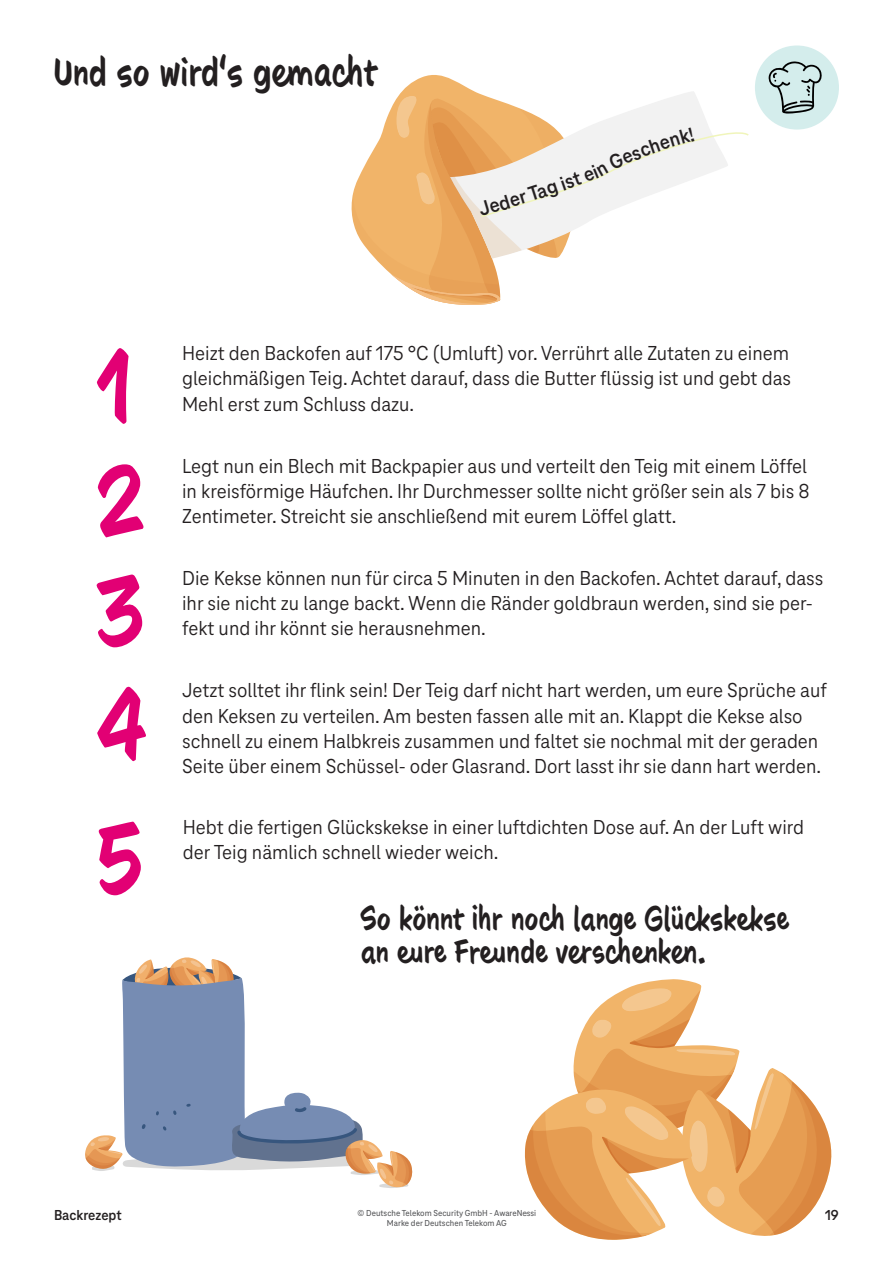
<style>
.page{position:relative;width:893px;height:1263px;background:#fff}
.page>*{position:absolute;margin:0;border:0;box-sizing:border-box;transform-origin:0 0}
.t1{font:700 105px/224.7px "Tele Neo Marker";color:#e20074}
.t2{font:700 42px "Tele Neo Marker";letter-spacing:.025em;color:#231f20}
.t3{font:700 34.5px/33px "Tele Neo Marker";letter-spacing:.025em;color:#231f20}
.t4{font:21px/25.2px "Tele Neo";color:#231f20}
.t5{font:700 21px "Tele Neo";color:#231f20}
.t6{font:700 15px "Tele Neo";letter-spacing:-.005em;color:#231f20}
.t7{font:500 9px/10.5px "Tele Neo";color:#57585a;text-align:center}
</style>
<div class="page">
<svg style="left:85px;top:957px;width:328px;height:231px"></svg>
<div style="left:755px;top:45px;width:84px;height:85px;background:#d4edec;border-radius:50%"></div>
<svg style="left:768px;top:61px;width:54px;height:53px"></svg>
<svg style="left:524px;top:979px;width:308px;height:261px"></svg>
<svg style="left:400px;top:75px;width:70px;height:19px"></svg>
<svg style="left:351px;top:94px;width:398px;height:211px"></svg>
<h2 class="t2" style="left:54px;top:44px;width:324px">Und so wird‘s gemacht</h2>
<p class="t5" style="left:486px;top:196px;width:40px;rotate:-17deg">eder</p>
<h1 class="t1" style="left:98px;top:274px;width:47px">1<br>3</h1>
<h1 class="t1" style="left:98px;top:387px;width:50px">2<br>4</h1>
<h1 class="t1" style="left:98px;top:746px;width:46px">5</h1>
<p class="t4" style="left:182px;top:341px;width:610px;text-align:justify">Heizt den Backofen auf 175 °C (Umluft) vor. Verrührt alle Zutaten zu einem gleichmäßigen Teig. Achtet darauf, dass die Butter flüssig ist und gebt das Mehl erst zum Schluss dazu.</p>
<p class="t4" style="left:182px;top:453px;width:629px">Legt nun ein Blech mit Backpapier aus und verteilt den Teig mit einem Löffel in kreisförmige Häufchen. Ihr Durchmesser sollte nicht größer sein als 7 bis 8<br>Zentimeter. Streicht sie anschließend mit eurem Löffel glatt.</p>
<p class="t4" style="left:182px;top:566px;width:643px">Die Kekse können nun für circa 5 Minuten in den Backofen. Achtet darauf, dass ihr sie nicht zu lange backt. Wenn die Ränder goldbraun werden, sind sie per&shy;fekt und ihr könnt sie herausnehmen.</p>
<p class="t4" style="left:182px;top:678px;width:646px">Jetzt solltet ihr flink sein! Der Teig darf nicht hart werden, um eure Sprüche auf den Keksen zu verteilen. Am besten fassen alle mit an. Klappt die Kekse also schnell zu einem Halbkreis zusammen und faltet sie nochmal mit der geraden Seite über einem Schüssel- oder Glasrand. Dort lasst ihr sie dann hart werden.</p>
<p class="t4" style="left:183px;top:814px;width:623px">Hebt die fertigen Glückskekse in einer luftdichten Dose auf. An der Luft wird der Teig nämlich schnell wieder weich.</p>
<h3 class="t3" style="left:361px;top:901px;width:429px">So könnt ihr noch lange Glückskekse an eure Freunde verschenken.</h3>
<p class="t7" style="left:358px;top:1208px;width:180px">© Deutsche Telekom Security GmbH - AwareNessi<br>Marke der Deutschen Telekom AG</p>
<p class="t6" style="left:54px;top:1207px;width:69px">Backrezept</p>
<p class="t6" style="left:825px;top:1207px;width:15px">19</p>
</div>
